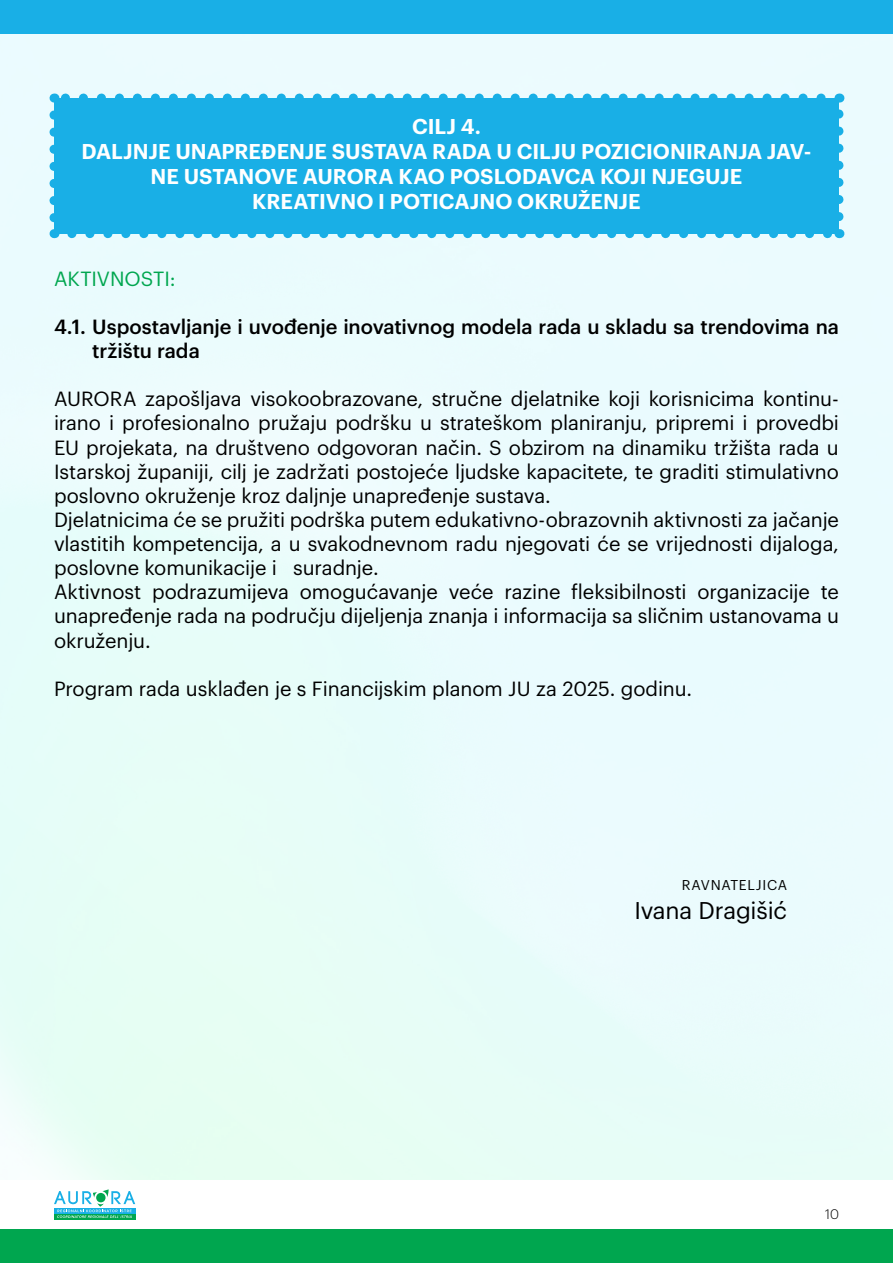
<style>
.page{position:relative;width:893px;height:1263px;background:#fff}
.page>*{position:absolute;margin:0;border:0;box-sizing:border-box;transform-origin:0 0}
.t1{font:23.7px "Graphik";letter-spacing:-.01em;color:#000}
.t2{font:600 21px/25.2px "Graphik";letter-spacing:-.005em;color:#fff;text-align:center}
.t3{font:20.1px/24.2px "Graphik";letter-spacing:-.01em;color:#000}
.t4{font:500 20.1px/24.2px "Graphik";color:#000}
.t5{font:20.1px "Graphik";letter-spacing:-.005em;color:#00a64f}
.t6{font:13.95px "Graphik";letter-spacing:.045em;color:#000}
.t7{font:300 13.5px "Graphik";color:#000}
</style>
<div class="page">
<div style="left:0;top:1229px;width:893px;height:34px;background:#00a64f"></div>
<div style="left:54px;top:1214px;width:81px;height:5px;background:#00a64f"></div>
<svg style="left:54px;top:1189px;width:81px;height:29px"></svg>
<div style="left:0;top:0;width:893px;height:34px;background:#19afe6"></div>
<img style="left:0;top:34px;width:893px;height:1146px">
<div style="left:54px;top:98px;width:785px;height:136px;background:#19afe6"></div>
<svg style="left:72px;top:234px;width:758px;height:4px;background:#98ddf4"></svg>
<svg style="left:63px;top:94px;width:758px;height:4px;background:#93dbf3"></svg>
<svg style="left:50px;top:115px;width:8px;height:123px"></svg>
<svg style="left:834px;top:94px;width:9px;height:123px"></svg>
<p class="t2" style="left:82px;top:112px;width:731px">CILJ 4.<br>DALJNJE UNAPREĐENJE SUSTAVA RADA U CILJU POZICIONIRANJA JAV-NE USTANOVE AURORA KAO POSLODAVCA KOJI NJEGUJE<br>KREATIVNO I POTICAJNO OKRUŽENJE</p>
<p class="t5" style="left:54px;top:263px;width:123px">AKTIVNOSTI:</p>
<p class="t4" style="left:92px;top:313px;width:748px;text-indent:-38px">4.1. Uspostavljanje i uvođenje inovativnog modela rada u skladu sa trendovima na tržištu rada</p>
<p class="t3" style="left:54px;top:385px;width:786px">AURORA zapošljava visokoobrazovane, stručne djelatnike koji korisnicima kontinu&shy;irano i profesionalno pružaju podršku u strateškom planiranju, pripremi i provedbi EU projekata, na društveno odgovoran način. S obzirom na dinamiku tržišta rada u Istarskoj županiji, cilj je zadržati postojeće ljudske kapacitete, te graditi stimulativno poslovno okruženje kroz daljnje unapređenje sustava.<br>Djelatnicima će se pružiti podrška putem edukativno-obrazovnih aktivnosti za jačanje vlastitih kompetencija, a u svakodnevnom radu njegovati će se vrijednosti dijaloga, poslovne komunikacije i suradnje.<br>Aktivnost podrazumijeva omogućavanje veće razine fleksibilnosti organizacije te unapređenje rada na području dijeljenja znanja i informacija sa sličnim ustanovama u okruženju.</p>
<p class="t3" style="left:54px;top:675px;width:640px">Program rada usklađen je s Financijskim planom JU za 2025. godinu.</p>
<p class="t6" style="left:682px;top:875px;width:107px">RAVNATELJICA</p>
<p class="t1" style="left:634px;top:892px;width:154px">Ivana Dragišić</p>
<p class="t7" style="left:825px;top:1205px;width:15px">10</p>
</div>
